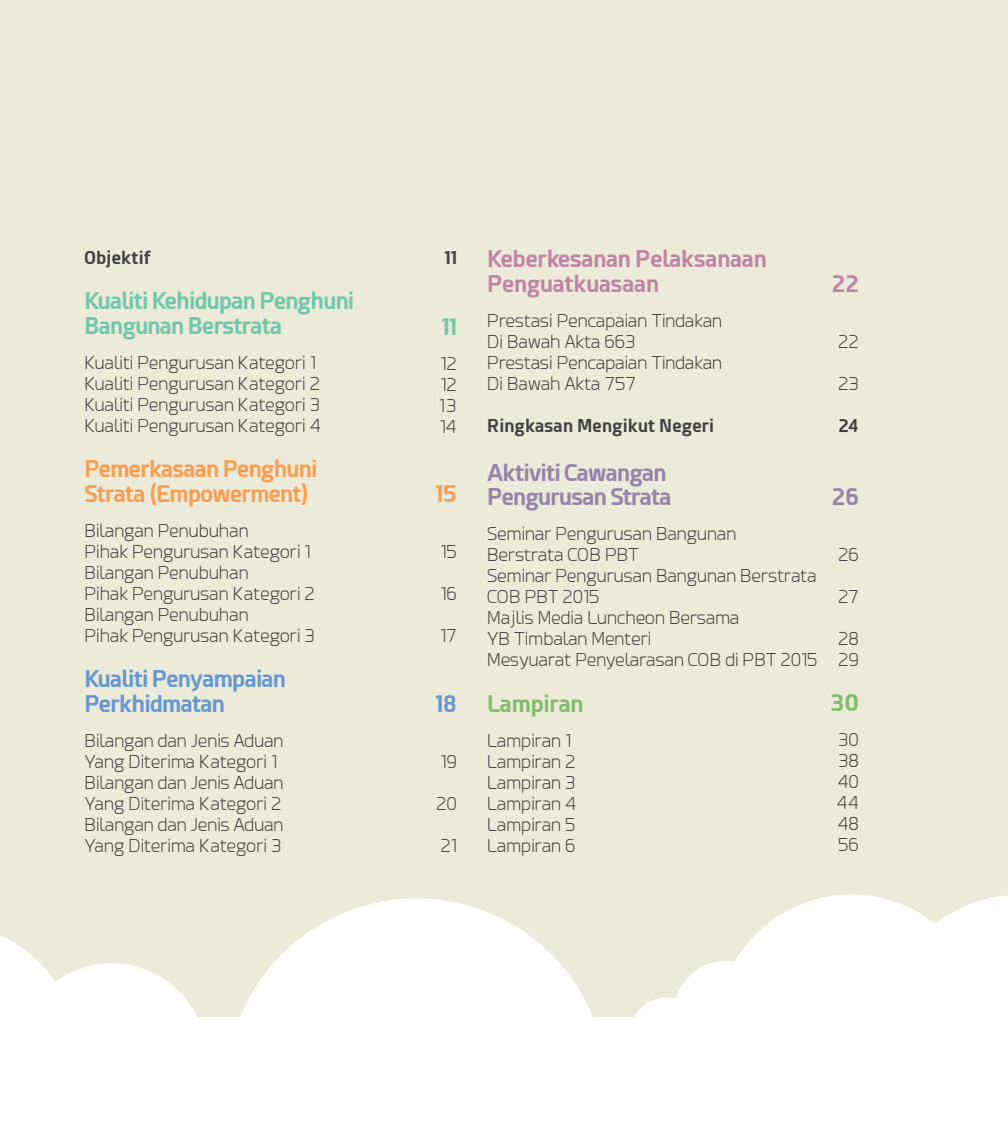
<style>
.page{position:relative;width:1008px;height:1141px;background:#fff}
.page>*{position:absolute;margin:0;border:0;box-sizing:border-box;transform-origin:0 0}
.t1{font:700 22.75px/24.5px "Esphimere";letter-spacing:-.04em;color:#71c7aa}
.t2{font:700 22.75px/24.5px "Esphimere";letter-spacing:-.04em;color:#f89e53}
.t3{font:700 22.75px/24.5px "Esphimere";letter-spacing:-.02em;color:#bf84a5}
.t4{font:700 22.75px/24.5px "Esphimere";letter-spacing:-.04em;color:#9683a9}
.t5{font:700 22.75px/24.5px "Esphimere";letter-spacing:-.04em;color:#6797d0}
.t6{font:700 22.75px "Esphimere";letter-spacing:-.02em;color:#80bc6a}
.t7{font:300 17.5px/21px "Esphimere";color:#414042}
.t8{font:700 17.5px "Esphimere";color:#414042}
</style>
<div class="page">
<div style="left:0;top:0;width:1007px;height:1141px;background:#ecead8"></div>
<svg style="left:207px;top:894px;width:800px;height:247px;fill:#fff"></svg>
<svg style="left:0;top:935px;width:207px;height:206px"></svg>
<svg style="left:226px;top:898px;width:380px;height:218px;fill:#fff"></svg>
<p class="t8" style="left:84px;top:247px;width:68px">Objektif</p>
<h1 class="t1" style="left:84px;top:289px;width:271px">Kualiti Kehidupan Penghuni<br>Bangunan Berstrata</h1>
<p class="t7" style="left:84px;top:352px;width:238px">Kualiti Pengurusan Kategori 1<br>Kualiti Pengurusan Kategori 2<br>Kualiti Pengurusan Kategori 3<br>Kualiti Pengurusan Kategori 4</p>
<h1 class="t2" style="left:84px;top:457px;width:234px">Pemerkasaan Penghuni<br>Strata (Empowerment)</h1>
<p class="t7" style="left:84px;top:520px;width:232px">Bilangan Penubuhan<br>Pihak Pengurusan Kategori 1<br>Bilangan Penubuhan<br>Pihak Pengurusan Kategori 2<br>Bilangan Penubuhan<br>Pihak Pengurusan Kategori 3</p>
<h1 class="t5" style="left:84px;top:667px;width:203px">Kualiti Penyampaian<br>Perkhidmatan</h1>
<p class="t7" style="left:84px;top:730px;width:200px">Bilangan dan Jenis Aduan<br>Yang Diterima Kategori 1<br>Bilangan dan Jenis Aduan<br>Yang Diterima Kategori 2<br>Bilangan dan Jenis Aduan<br>Yang Diterima Kategori 3</p>
<p class="t8" style="left:444px;top:246px;width:14px">11</p>
<h1 class="t1" style="left:441px;top:315px;width:17px">11</h1>
<p class="t7" style="left:439px;top:354px;width:19px;text-align:justify">12<br>12<br>13<br>14</p>
<h1 class="t2" style="left:434px;top:482px;width:23px">15</h1>
<p class="t7" style="left:440px;top:542px;width:18px">15</p>
<p class="t7" style="left:440px;top:584px;width:18px">16</p>
<p class="t7" style="left:440px;top:626px;width:18px">17</p>
<h1 class="t5" style="left:435px;top:691px;width:23px">18</h1>
<p class="t7" style="left:440px;top:752px;width:18px">19</p>
<p class="t7" style="left:436px;top:794px;width:22px">20</p>
<p class="t7" style="left:440px;top:836px;width:18px">21</p>
<h1 class="t3" style="left:487px;top:246px;width:281px">Keberkesanan Pelaksanaan<br>Penguatkuasaan</h1>
<p class="t7" style="left:487px;top:310px;width:236px">Prestasi Pencapaian Tindakan<br>Di Bawah Akta 663<br>Prestasi Pencapaian Tindakan<br>Di Bawah Akta 757</p>
<p class="t8" style="left:487px;top:414px;width:228px">Ringkasan Mengikut Negeri</p>
<h1 class="t4" style="left:487px;top:460px;width:186px">Aktiviti Cawangan<br>Pengurusan Strata</h1>
<p class="t7" style="left:487px;top:524px;width:331px">Seminar Pengurusan Bangunan<br>Berstrata COB PBT<br>Seminar Pengurusan Bangunan Berstrata<br>COB PBT 2015<br>Majlis Media Luncheon Bersama<br>YB Timbalan Menteri<br>Mesyuarat Penyelarasan COB di PBT 2015</p>
<h1 class="t6" style="left:487px;top:689px;width:98px">Lampiran</h1>
<p class="t7" style="left:487px;top:730px;width:91px">Lampiran 1<br>Lampiran 2<br>Lampiran 3<br>Lampiran 4<br>Lampiran 5<br>Lampiran 6</p>
<h1 class="t3" style="left:831px;top:272px;width:29px">22</h1>
<p class="t7" style="left:837px;top:332px;width:22px">22</p>
<p class="t7" style="left:837px;top:374px;width:22px">23</p>
<p class="t8" style="left:838px;top:415px;width:22px">24</p>
<h1 class="t4" style="left:831px;top:484px;width:29px">26</h1>
<p class="t7" style="left:837px;top:544px;width:22px">26</p>
<p class="t7" style="left:837px;top:586px;width:22px">27</p>
<p class="t7" style="left:837px;top:628px;width:22px">28<br>29</p>
<h1 class="t6" style="left:830px;top:689px;width:30px">30</h1>
<p class="t7" style="left:836px;top:730px;width:24px;text-align:justify">30<br>38<br>40<br>44<br>48<br>56</p>
</div>
